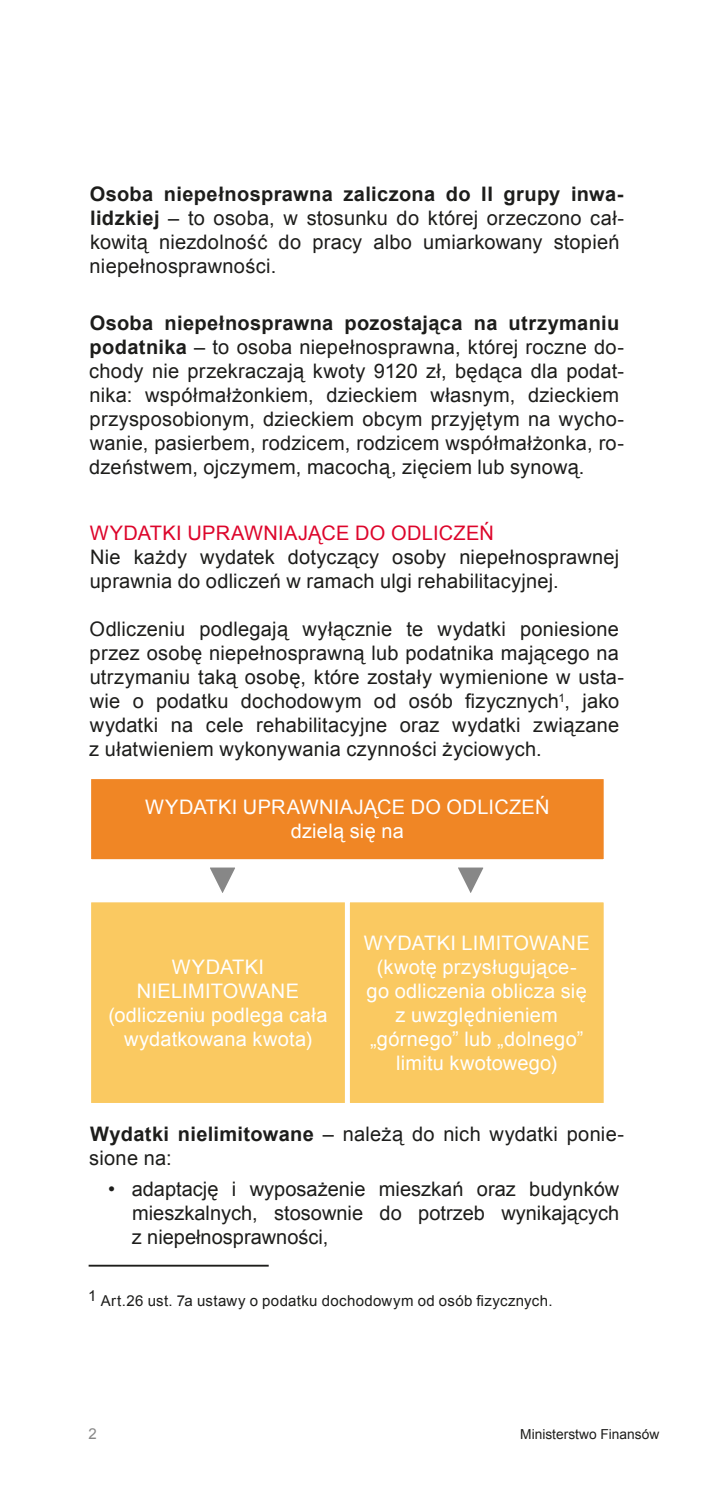
<style>
.page{position:relative;width:709px;height:1489px;background:#fff}
.page>*{position:absolute;margin:0;border:0;box-sizing:border-box;transform-origin:0 0}
.t1{font:20px/24px "Arial";letter-spacing:.01em;color:#1d1d1b}
.t2{font:20px/24px "Arial";letter-spacing:.01em;color:#fff;text-align:center}
.t3{font:20px "Arial";letter-spacing:.015em;color:#dd052b}
.t4{font:15px "Arial";letter-spacing:.025em;color:#1d1d1b}
.t5{font:15px "Arial";color:#878787}
.t6{font:13.75px "Arial";color:#1d1d1b}
.s1{font-weight:700}
</style>
<div class="page">
<hr style="left:89px;top:1264px;width:180px;height:2px;background:#1d1d1b">
<div style="left:90px;top:777px;width:515px;height:83px;background:#f08625"></div>
<div style="left:89px;top:776px;width:517px;height:85px;border:2px solid #fff"></div>
<div style="left:90px;top:901px;width:256px;height:203px;background:#fac961"></div>
<div style="left:89px;top:899px;width:258px;height:206px;border:2px solid #fff"></div>
<div style="left:348px;top:901px;width:257px;height:203px;background:#fac961"></div>
<div style="left:347px;top:899px;width:259px;height:206px;border:2px solid #fff"></div>
<svg style="left:210px;top:867px;width:25px;height:26px"></svg>
<svg style="left:458px;top:867px;width:26px;height:26px"></svg>
<p class="t1" style="left:90px;top:182px;width:536px"><span class="s1">Osoba niepełnosprawna zaliczona do II grupy inwa&shy;lidzkiej</span> – to osoba, w stosunku do której orzeczono cał&shy;kowitą niezdolność do pracy albo umiarkowany stopień niepełnosprawności.</p>
<p class="t1" style="left:89px;top:311px;width:536px"><span class="s1">Osoba niepełnosprawna pozostająca na utrzymaniu podatnika</span> – to osoba niepełnosprawna, której roczne do&shy;chody nie przekraczają kwoty 9120 zł, będąca dla podat&shy;nika: współmałżonkiem, dzieckiem własnym, dzieckiem przysposobionym, dzieckiem obcym przyjętym na wycho&shy;wanie, pasierbem, rodzicem, rodzicem współmałżonka, ro&shy;dzeństwem, ojczymem, macochą, zięciem lub synową.</p>
<p class="t3" style="left:90px;top:520px;width:406px">WYDATKI UPRAWNIAJĄCE DO ODLICZEŃ</p>
<p class="t1" style="left:90px;top:545px;width:531px">Nie każdy wydatek dotyczący osoby niepełnosprawnej uprawnia do odliczeń w ramach ulgi rehabilitacyjnej.</p>
<p class="t1" style="left:89px;top:617px;width:536px">Odliczeniu podlegają wyłącznie te wydatki poniesione przez osobę niepełnosprawną lub podatnika mającego na utrzymaniu taką osobę, które zostały wymienione w usta&shy;wie o podatku dochodowym od osób fizycznych<sup>1</sup>, jako wydatki na cele rehabilitacyjne oraz wydatki związane z ułatwieniem wykonywania czynności życiowych.</p>
<p class="t2" style="left:145px;top:795px;width:406px">WYDATKI UPRAWNIAJĄCE DO ODLICZEŃ dzielą się na</p>
<p class="t2" style="left:108px;top:955px;width:221px">WYDATKI<br>NIELIMITOWANE (odliczeniu podlega cała wydatkowana kwota)</p>
<p class="t2" style="left:364px;top:931px;width:227px">WYDATKI LIMITOWANE (kwotę przysługujące&shy;go odliczenia oblicza się z uwzględnieniem „górnego” lub „dolnego” limitu kwotowego)</p>
<p class="t1" style="left:89px;top:1121px;width:536px"><span class="s1">Wydatki nielimitowane</span> – należą do nich wydatki ponie&shy;sione na:</p>
<p class="t1" style="left:132px;top:1176px;width:489px;text-align:justify;text-indent:-24px">• adaptację i wyposażenie mieszkań oraz budynków mieszkalnych, stosownie do potrzeb wynikających z niepełnosprawności,</p>
<p class="t4" style="left:88px;top:1290px;width:466px">1 Art.26 ust. 7a ustawy o podatku dochodowym od osób fizycznych.</p>
<p class="t5" style="left:89px;top:1423px;width:10px">2</p>
<p class="t6" style="left:520px;top:1425px;width:141px">Ministerstwo Finansów</p>
</div>
